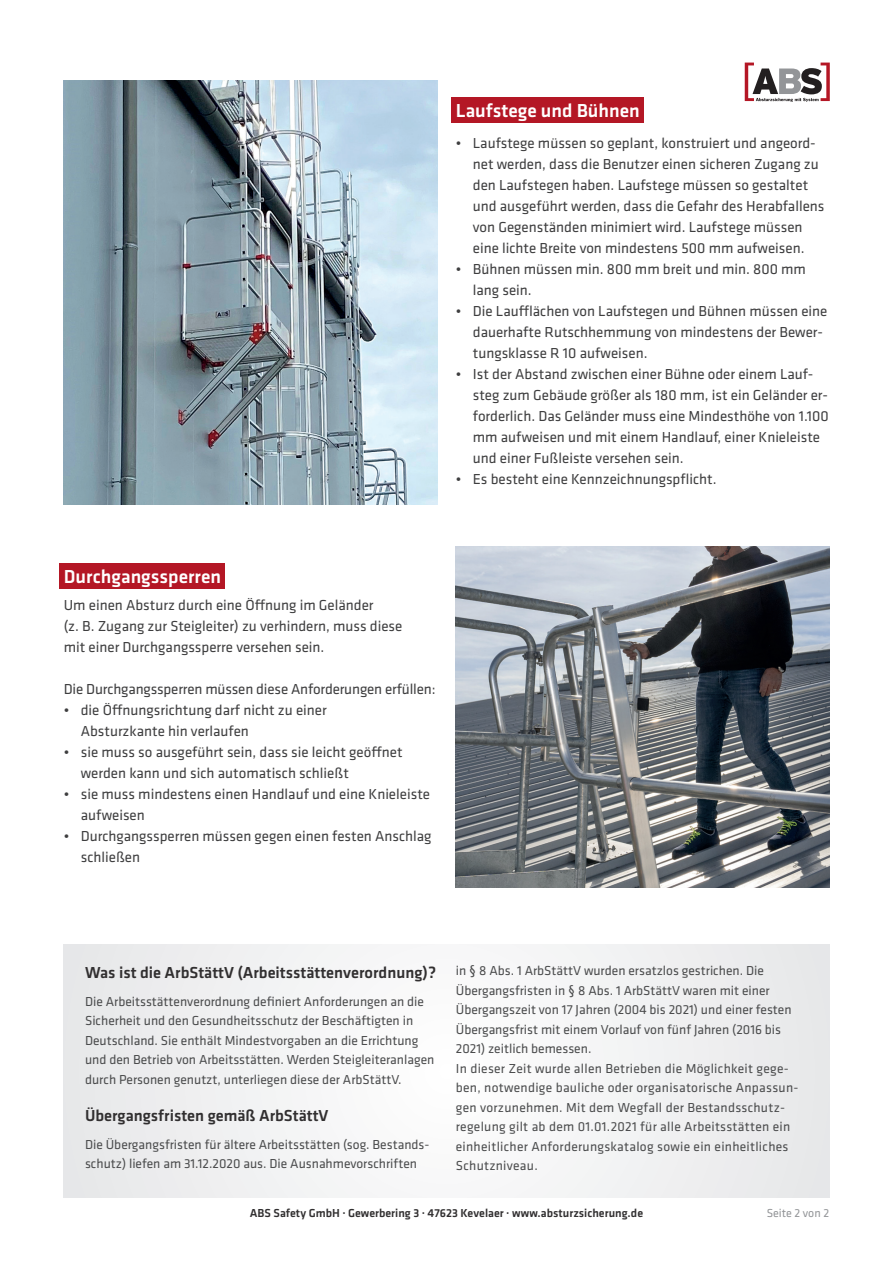
<style>
.page{position:relative;width:893px;height:1263px;background:#fff}
.page>*{position:absolute;margin:0;border:0;box-sizing:border-box;transform-origin:0 0}
.t1{font:500 19.5px "Klavika Basic";color:#fff}
.t2{font:500 16.5px "Klavika Basic";color:#312f30}
.t3{font:15px/21px "Klavika Basic";color:#3e3e3f}
.t4{font:13.5px/19.5px "Klavika Basic";letter-spacing:.02em;color:#4b4c4d}
.t5{font:13.5px/19.5px "Klavika Basic";color:#4b4c4d}
.t6{font:500 12px "Klavika Basic";color:#312f30}
.t7{font:12px "Klavika Basic";color:#939598}
.s1{font-family:"The Sans C5"}
</style>
<div class="page">
<div style="left:60px;top:563px;width:165px;height:26px;background:#b41725"></div>
<div style="left:452px;top:97px;width:192px;height:26px;background:#b41725"></div>
<img style="left:64px;top:81px;width:373px;height:424px">
<img style="left:456px;top:546px;width:373px;height:341px">
<div style="left:64px;top:944px;width:765px;height:254px;background:#f1f2f3"></div>
<svg style="left:745px;top:63px;width:85px;height:39px"></svg>
<h1 class="t1" style="left:456px;top:97px;width:185px">Laufstege und Bühnen</h1>
<p class="t3" style="left:473px;top:132px;width:353px;text-indent:-17px">• Laufstege müssen so geplant, konstruiert und angeord&shy;net werden, dass die Benutzer einen sicheren Zugang zu den Laufstegen haben. Laufstege müssen so gestaltet und ausgeführt werden, dass die Gefahr des Herabfallens von Gegenständen minimiert wird. Laufstege müssen eine lichte Breite von mindestens 500 mm aufweisen.</p>
<p class="t3" style="left:473px;top:258px;width:335px;text-indent:-17px">• Bühnen müssen min. 800 mm breit und min. 800 mm lang sein.</p>
<p class="t3" style="left:473px;top:300px;width:356px;text-indent:-17px">• Die Laufflächen von Laufstegen und Bühnen müssen eine dauerhafte Rutschhemmung von mindestens der Bewer&shy;tungsklasse R 10 aufweisen.</p>
<p class="t3" style="left:473px;top:363px;width:357px;text-indent:-17px">• Ist der Abstand zwischen einer Bühne oder einem Lauf&shy;steg zum Gebäude größer als 180 mm, ist ein Geländer er&shy;forderlich. Das Geländer muss eine Mindesthöhe von 1.100 mm aufweisen und mit einem Handlauf, einer Knieleiste und einer Fußleiste versehen sein.</p>
<p class="t3" style="left:456px;top:468px;width:262px">• Es besteht eine Kennzeichnungspflicht.</p>
<h1 class="t1" style="left:64px;top:563px;width:159px">Durchgangssperren</h1>
<p class="t3" style="left:64px;top:594px;width:340px">Um einen Absturz durch eine Öffnung im Geländer<br>(z. B. Zugang zur Steigleiter) zu verhindern, muss diese mit einer Durchgangssperre versehen sein.</p>
<p class="t3" style="left:64px;top:678px;width:373px">Die Durchgangssperren müssen diese Anforderungen erfüllen:</p>
<p class="t3" style="left:81px;top:699px;width:247px;text-indent:-17px">• die Öffnungsrichtung darf nicht zu einer<br>Absturzkante hin verlaufen</p>
<p class="t3" style="left:81px;top:741px;width:323px;text-indent:-17px">• sie muss so ausgeführt sein, dass sie leicht geöffnet werden kann und sich automatisch schließt</p>
<p class="t3" style="left:81px;top:783px;width:351px;text-indent:-17px">• sie muss mindestens einen Handlauf und eine Knieleiste aufweisen</p>
<p class="t3" style="left:81px;top:825px;width:352px;text-indent:-17px">• Durchgangssperren müssen gegen einen festen Anschlag schließen</p>
<p class="t2" style="left:85px;top:961px;width:353px">Was ist die ArbStättV (Arbeitsstättenverordnung)?</p>
<p class="t5" style="left:85px;top:991px;width:351px">Die Arbeitsstättenverordnung definiert Anforderungen an die Sicherheit und den Gesundheitsschutz der Beschäftigten in Deutschland. Sie enthält Mindestvorgaben an die Errichtung und den Betrieb von Arbeitsstätten. Werden Steigleiteranlagen durch Personen genutzt, unterliegen diese der ArbStättV.</p>
<p class="t2" style="left:85px;top:1104px;width:245px">Übergangsfristen gemäß ArbStättV</p>
<p class="t5" style="left:85px;top:1134px;width:346px">Die Übergangsfristen für ältere Arbeitsstätten (sog. Bestands&shy;schutz) liefen am 31.12.2020 aus. Die Ausnahmevorschriften</p>
<p class="t4" style="left:456px;top:961px;width:344px">in <span class="s1">§</span> 8 Abs. 1 ArbStättV wurden ersatzlos gestrichen. Die Übergangsfristen in <span class="s1">§</span> 8 Abs. 1 ArbStättV waren mit einer Übergangszeit von 17 Jahren (2004 bis 2021) und einer festen Übergangsfrist mit einem Vorlauf von fünf Jahren (2016 bis 2021) zeitlich bemessen.<br>In dieser Zeit wurde allen Betrieben die Möglichkeit gege&shy;ben, notwendige bauliche oder organisatorische Anpassun&shy;gen vorzunehmen. Mit dem Wegfall der Bestandsschutz&shy;regelung gilt ab dem 01.01.2021 für alle Arbeitsstätten ein einheitlicher Anforderungskatalog sowie ein einheitliches Schutzniveau.</p>
<p class="t6" style="left:250px;top:1204px;width:395px">ABS Safety GmbH · Gewerbering 3 · 47623 Kevelaer · www.absturzsicherung.de</p>
<p class="t7" style="left:767px;top:1205px;width:64px">Seite 2 von 2</p>
</div>
